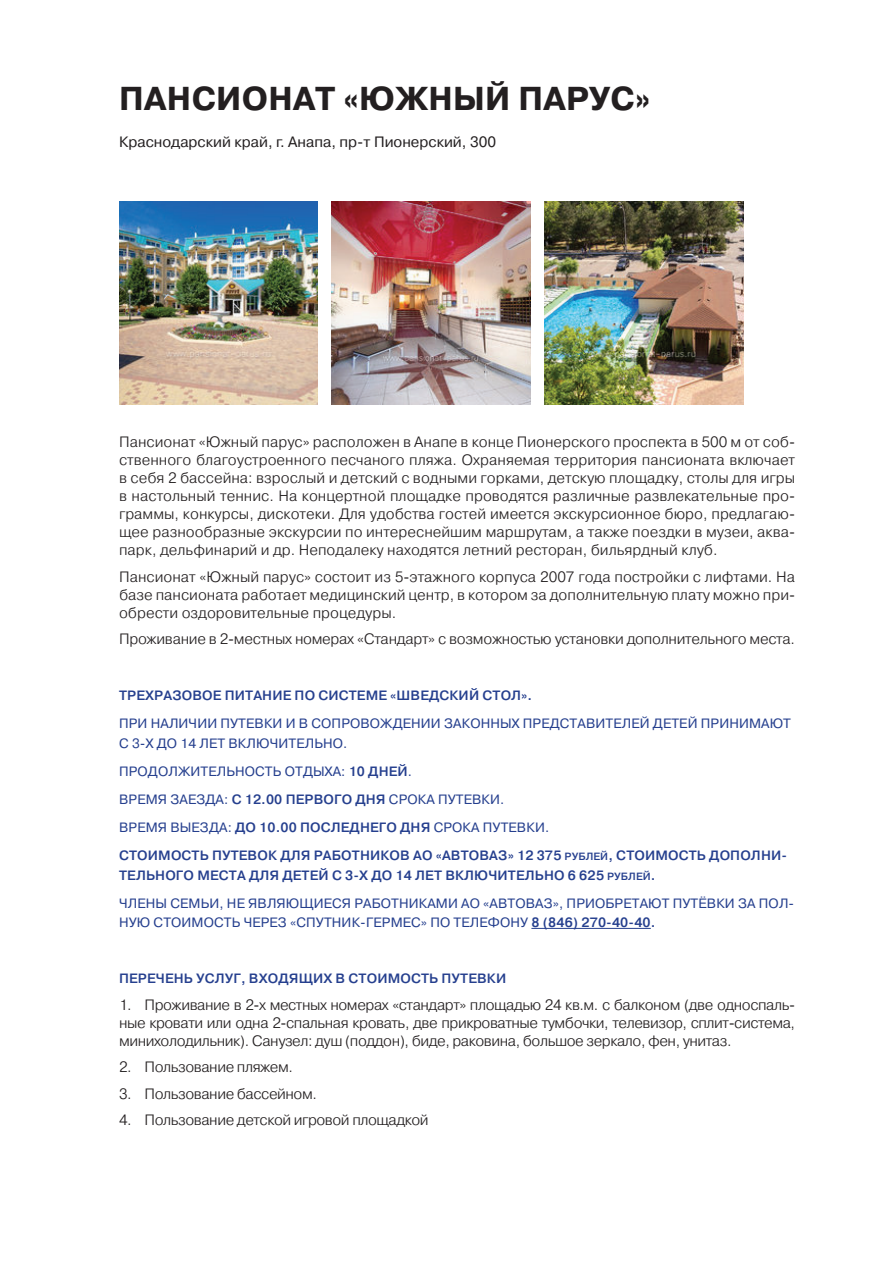
<style>
.page{position:relative;width:893px;height:1263px;background:#fff}
.page>*{position:absolute;margin:0;border:0;box-sizing:border-box;transform-origin:0 0}
.t1{font:700 33.15px "Pragmatica";letter-spacing:.01em;color:#231f20}
.t2{font:300 15px/18px "Pragmatica";letter-spacing:-.02em;color:#231f20;text-align:justify}
.t3{font:15px "Pragmatica";color:#231f20}
.t4{font:13.5px/19.5px "Pragmatica";letter-spacing:.01em;color:#253f8e}
.t5{font:500 13.5px/28px "Pragmatica";letter-spacing:.01em;color:#253f8e}
.s1{font-weight:400}
.s2{font-size:10.5px}
.s3{font-weight:500}
.s4{font-weight:500;font-size:10.5px}
</style>
<div class="page">
<hr style="left:531px;top:928px;width:120px;height:1px;background:#253f8e">
<img style="left:119px;top:201px;width:199px;height:204px">
<img style="left:332px;top:201px;width:198px;height:204px">
<img style="left:544px;top:201px;width:199px;height:204px">
<h1 class="t1" style="left:119px;top:77px;width:533px">ПАНСИОНАТ «ЮЖНЫЙ ПАРУС»</h1>
<p class="t3" style="left:119px;top:133px;width:379px">Краснодарский край, г. Анапа, пр-т Пионерский, 300</p>
<p class="t2" style="left:119px;top:433px;width:678px">Пансионат «Южный парус» расположен в Анапе в конце Пионерского проспекта в 500 м от соб&shy;ственного благоустроенного песчаного пляжа. Охраняемая территория пансионата включает в себя 2 бассейна: взрослый и детский с водными горками, детскую площадку, столы для игры в настольный теннис. На концертной площадке проводятся различные развлекательные про&shy;граммы, конкурсы, дискотеки. Для удобства гостей имеется экскурсионное бюро, предлагаю&shy;щее разнообразные экскурсии по интереснейшим маршрутам, а также поездки в музеи, аква&shy;парк, дельфинарий и др. Неподалеку находятся летний ресторан, бильярдный клуб.</p>
<p class="t2" style="left:119px;top:567px;width:678px">Пансионат «Южный парус» состоит из 5-этажного корпуса 2007 года постройки с лифтами. На базе пансионата работает медицинский центр, в котором за дополнительную плату можно при&shy;обрести оздоровительные процедуры.</p>
<p class="t2" style="left:119px;top:630px;width:677px">Проживание в 2-местных номерах «Стандарт» с возможностью установки дополнительного места.</p>
<p class="t5" style="left:119px;top:682px;width:415px">ТРЕХРАЗОВОЕ ПИТАНИЕ ПО СИСТЕМЕ «ШВЕДСКИЙ СТОЛ».</p>
<p class="t4" style="left:119px;top:714px;width:673px">ПРИ НАЛИЧИИ ПУТЕВКИ И В СОПРОВОЖДЕНИИ ЗАКОННЫХ ПРЕДСТАВИТЕЛЕЙ ДЕТЕЙ ПРИНИМАЮТ<br>С 3-Х ДО 14 ЛЕТ ВКЛЮЧИТЕЛЬНО.</p>
<p class="t5" style="left:119px;top:757px;width:669px"><span class="s1">ПРОДОЛЖИТЕЛЬНОСТЬ ОТДЫХА:</span> 10 ДНЕЙ<span class="s1">.<br>ВРЕМЯ ЗАЕЗДА:</span> С 12.00 ПЕРВОГО ДНЯ <span class="s1">СРОКА ПУТЕВКИ.<br>ВРЕМЯ ВЫЕЗДА:</span> ДО 10.00 ПОСЛЕДНЕГО ДНЯ <span class="s1">СРОКА ПУТЕВКИ.<br></span>СТОИМОСТЬ ПУТЕВОК ДЛЯ РАБОТНИКОВ АО «АВТОВАЗ» 12 375 <span class="s2">РУБЛЕЙ</span>, СТОИМОСТЬ ДОПОЛНИ-</p>
<p class="t4" style="left:119px;top:861px;width:677px;line-height:28px"><span class="s3">ТЕЛЬНОГО МЕСТА ДЛЯ ДЕТЕЙ С 3-Х ДО 14 ЛЕТ ВКЛЮЧИТЕЛЬНО 6 625</span> <span class="s4">РУБЛЕЙ</span><span class="s3">.<br></span>ЧЛЕНЫ СЕМЬИ, НЕ ЯВЛЯЮЩИЕСЯ РАБОТНИКАМИ АО «АВТОВАЗ», ПРИОБРЕТАЮТ ПУТЁВКИ ЗА ПОЛ-</p>
<p class="t4" style="left:119px;top:913px;width:538px">НУЮ СТОИМОСТЬ ЧЕРЕЗ «СПУТНИК-ГЕРМЕС» ПО ТЕЛЕФОНУ <span class="s3">8 (846) 270-40-40.</span></p>
<p class="t5" style="left:119px;top:964px;width:389px">ПЕРЕЧЕНЬ УСЛУГ, ВХОДЯЩИХ В СТОИМОСТЬ ПУТЕВКИ</p>
<p class="t2" style="left:119px;top:995px;width:678px">1. Проживание в 2-х местных номерах «стандарт» площадью 24 кв.м. с балконом (две односпаль&shy;ные кровати или одна 2-спальная кровать, две прикроватные тумбочки, телевизор, сплит-система, минихолодильник). Санузел: душ (поддон), биде, раковина, большое зеркало, фен, унитаз.</p>
<p class="t2" style="left:119px;top:1057px;width:175px">2. Пользование пляжем.</p>
<p class="t2" style="left:119px;top:1084px;width:199px">3. Пользование бассейном.</p>
<p class="t2" style="left:119px;top:1110px;width:311px">4. Пользование детской игровой площадкой</p>
</div>
